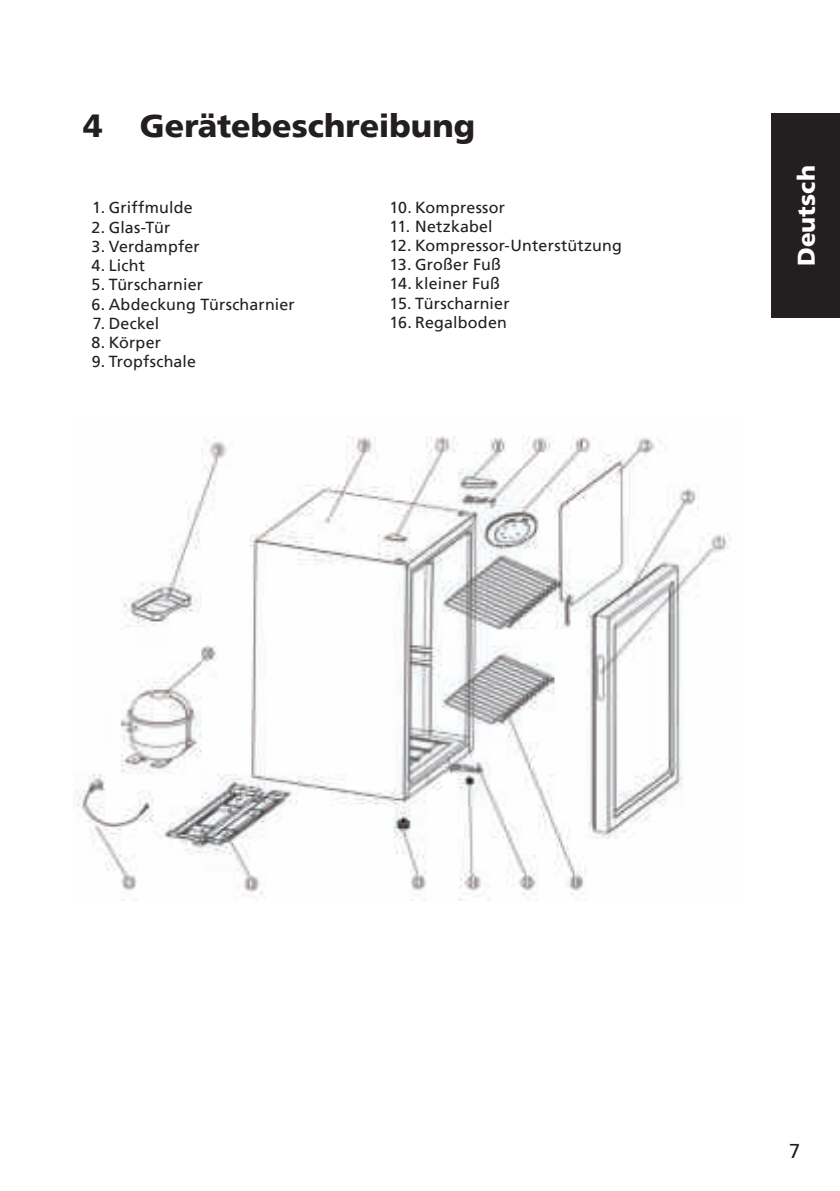
<style>
.page{position:relative;width:840px;height:1191px;background:#fff}
.page>*{position:absolute;margin:0;border:0;box-sizing:border-box;transform-origin:0 0}
.t1{font:900 32px "Frutiger LT";color:#231f20}
.t2{font:900 24px "Frutiger LT";letter-spacing:-.005em;color:#fff}
.t3{font:20px "Frutiger LT";color:#231f20}
.t4{font:16px "Frutiger LT";letter-spacing:.01em;color:#231f20}
</style>
<div class="page">
<div style="left:771px;top:113px;width:68px;height:204px;background:#231f20"></div>
<img style="left:73px;top:436px;width:658px;height:464px">
<h1 class="t1" style="left:83px;top:113px;width:393px">4 Gerätebeschreibung</h1>
<p class="t4" style="left:92px;top:201px;width:102px">1. Griffmulde</p>
<p class="t4" style="left:91px;top:220px;width:80px">2. Glas-Tür</p>
<p class="t4" style="left:92px;top:240px;width:110px">3. Verdampfer</p>
<p class="t4" style="left:91px;top:259px;width:55px">4. Licht</p>
<p class="t4" style="left:92px;top:278px;width:113px">5. Türscharnier</p>
<p class="t4" style="left:91px;top:297px;width:205px">6. Abdeckung Türscharnier</p>
<p class="t4" style="left:93px;top:316px;width:68px">7. Deckel</p>
<p class="t4" style="left:91px;top:336px;width:71px">8. Körper</p>
<p class="t4" style="left:92px;top:355px;width:106px">9. Tropfschale</p>
<p class="t4" style="left:389px;top:200px;width:117px">10. Kompressor</p>
<p class="t4" style="left:389px;top:220px;width:104px">11. Netzkabel</p>
<p class="t4" style="left:389px;top:239px;width:234px">12. Kompressor-Unterstützung</p>
<p class="t4" style="left:389px;top:258px;width:113px">13. Großer Fuß</p>
<p class="t4" style="left:389px;top:277px;width:112px">14. kleiner Fuß</p>
<p class="t4" style="left:389px;top:296px;width:121px">15. Türscharnier</p>
<p class="t4" style="left:389px;top:316px;width:119px">16. Regalboden</p>
<h2 class="t2" style="left:796px;top:266px;width:102px;rotate:-90deg">Deutsch</h2>
<p class="t3" style="left:788px;top:1142px;width:13px">7</p>
</div>
